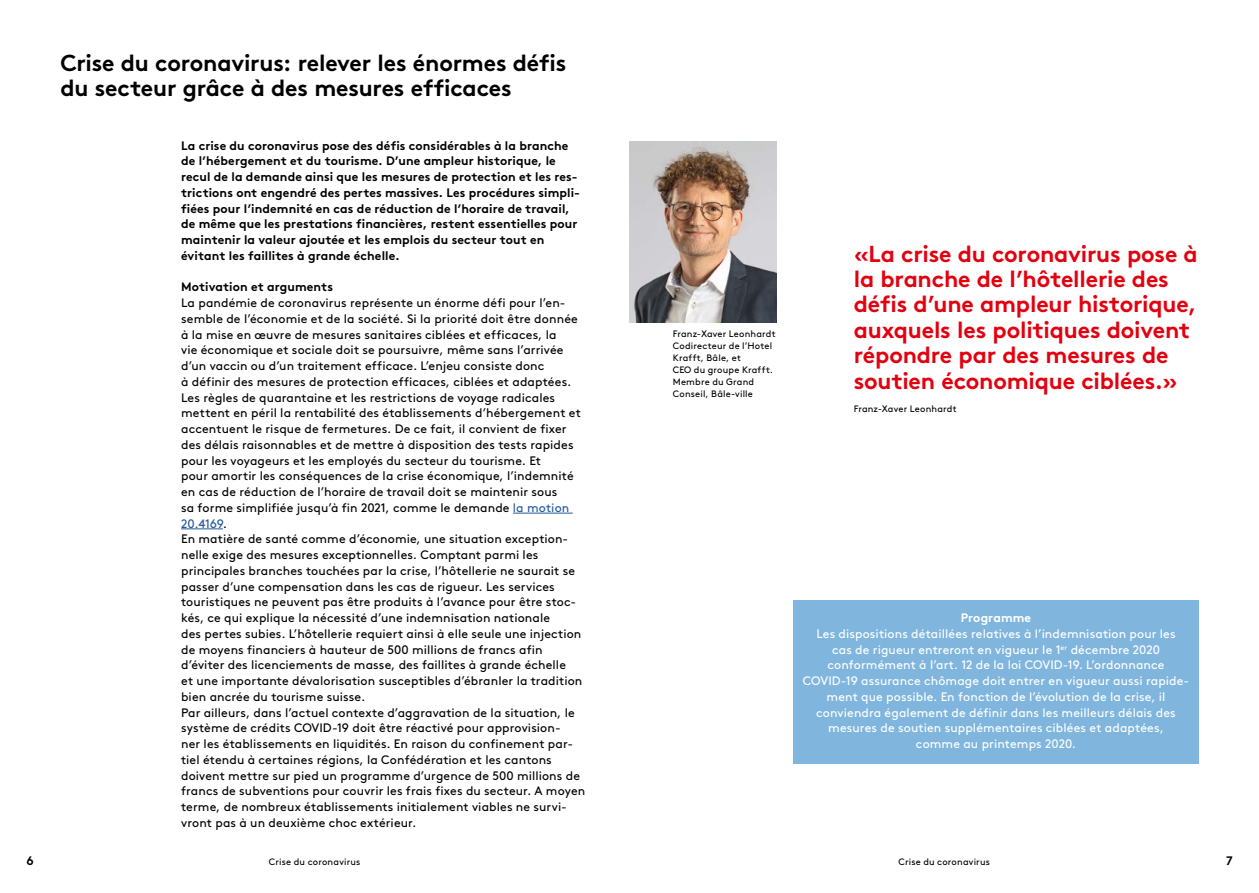
<style>
.page{position:relative;width:1259px;height:893px;background:#fff}
.page>*{position:absolute;margin:0;border:0;box-sizing:border-box;transform-origin:0 0}
.t1{font:700 23.1px/25.3px "Brown Std";letter-spacing:-.01em;color:#e3000f}
.t2{font:700 23.1px/25.3px "Brown Std";letter-spacing:-.01em;color:#000}
.t3{font:12.3px/15.8px "Brown Std";letter-spacing:.01em;color:#000}
.t4{font:700 12.3px/15.8px "Brown Std";letter-spacing:.01em;color:#000}
.t5{font:12.3px/15.8px "Brown Std";letter-spacing:.01em;color:#fff;text-align:center}
.t6{font:700 12.3px "Brown Std";letter-spacing:.005em;color:#fff}
.t7{font:9.3px/11.9px "Brown Std";letter-spacing:.02em;color:#000}
.s1{color:#245a9c}
</style>
<div class="page">
<img style="left:629px;top:142px;width:147px;height:181px">
<hr style="left:513px;top:513px;width:60px;height:1px;background:#245a9c">
<hr style="left:181px;top:528px;width:42px;height:1px;background:#245a9c">
<div style="left:793px;top:600px;width:405px;height:163px;background:#80b6de"></div>
<h1 class="t2" style="left:60px;top:50px;width:507px">Crise du coronavirus: relever les énormes défis du secteur grâce à des mesures efficaces</h1>
<p class="t4" style="left:181px;top:137px;width:400px">La crise du coronavirus pose des défis considérables à la branche de l’hébergement et du tourisme. D’une ampleur historique, le recul de la demande ainsi que les mesures de protection et les res&shy;trictions ont engendré des pertes massives. Les procédures simpli&shy;fiées pour l’indemnité en cas de réduction de l’horaire de travail, de même que les prestations financières, restent essentielles pour maintenir la valeur ajoutée et les emplois du secteur tout en évitant les faillites à grande échelle.</p>
<p class="t4" style="left:181px;top:279px;width:153px">Motivation et arguments</p>
<p class="t3" style="left:181px;top:295px;width:406px">La pandémie de coronavirus représente un énorme défi pour l’en&shy;semble de l’économie et de la société. Si la priorité doit être donnée à la mise en œuvre de mesures sanitaires ciblées et efficaces, la<br>vie économique et sociale doit se poursuivre, même sans l’arrivée d’un vaccin ou d’un traitement efficace. L’enjeu consiste donc<br>à définir des mesures de protection efficaces, ciblées et adaptées.<br>Les règles de quarantaine et les restrictions de voyage radicales mettent en péril la rentabilité des établissements d’hébergement et accentuent le risque de fermetures. De ce fait, il convient de fixer des délais raisonnables et de mettre à disposition des tests rapides pour les voyageurs et les employés du secteur du tourisme. Et<br>pour amortir les conséquences de la crise économique, l’indemnité en cas de réduction de l’horaire de travail doit se maintenir sous<br>sa forme simplifiée jusqu’à fin 2021, comme le demande <span class="s1">la motion 20.4169</span>.<br>En matière de santé comme d’économie, une situation exception&shy;nelle exige des mesures exceptionnelles. Comptant parmi les principales branches touchées par la crise, l’hôtellerie ne saurait se passer d’une compensation dans les cas de rigueur. Les services touristiques ne peuvent pas être produits à l’avance pour être stoc&shy;kés, ce qui explique la nécessité d’une indemnisation nationale<br>des pertes subies. L’hôtellerie requiert ainsi à elle seule une injection de moyens financiers à hauteur de 500 millions de francs afin d’éviter des licenciements de masse, des faillites à grande échelle<br>et une importante dévalorisation susceptibles d’ébranler la tradition bien ancrée du tourisme suisse.<br>Par ailleurs, dans l’actuel contexte d’aggravation de la situation, le système de crédits COVID-19 doit être réactivé pour approvision-<br>ner les établissements en liquidités. En raison du confinement par&shy;tiel étendu à certaines régions, la Confédération et les cantons doivent mettre sur pied un programme d’urgence de 500 millions de francs de subventions pour couvrir les frais fixes du secteur. A moyen terme, de nombreux établissements initialement viables ne survi&shy;vront pas à un deuxième choc extérieur.</p>
<p class="t7" style="left:673px;top:328px;width:104px">Franz-Xaver Leonhardt<br>Codirecteur de l’Hotel<br>Krafft, Bâle, et<br>CEO du groupe Krafft.<br>Membre du Grand<br>Conseil, Bâle-ville</p>
<h1 class="t1" style="left:854px;top:241px;width:345px">«La crise du coronavirus pose à la branche de l’hôtellerie des défis d’une ampleur historique, auxquels les politiques doivent répondre par des mesures de soutien économique ciblées.»</h1>
<p class="t7" style="left:854px;top:403px;width:104px">Franz-Xaver Leonhardt</p>
<p class="t6" style="left:961px;top:610px;width:72px">Programme</p>
<p class="t5" style="left:803px;top:626px;width:388px">Les dispositions détaillées relatives à l’indemnisation pour les<br>cas de rigueur entreront en vigueur le 1<sup>er</sup> décembre 2020 conformément à l’art. 12 de la loi COVID-19. L’ordonnance COVID-19 assurance chômage doit entrer en vigueur aussi rapide&shy;ment que possible. En fonction de l’évolution de la crise, il conviendra également de définir dans les meilleurs délais des mesures de soutien supplémentaires ciblées et adaptées,<br>comme au printemps 2020.</p>
<p class="t4" style="left:26px;top:852px;width:9px">6</p>
<p class="t7" style="left:269px;top:856px;width:93px">Crise du coronavirus</p>
<p class="t4" style="left:1226px;top:852px;width:8px">7</p>
<p class="t7" style="left:898px;top:856px;width:93px">Crise du coronavirus</p>
</div>
